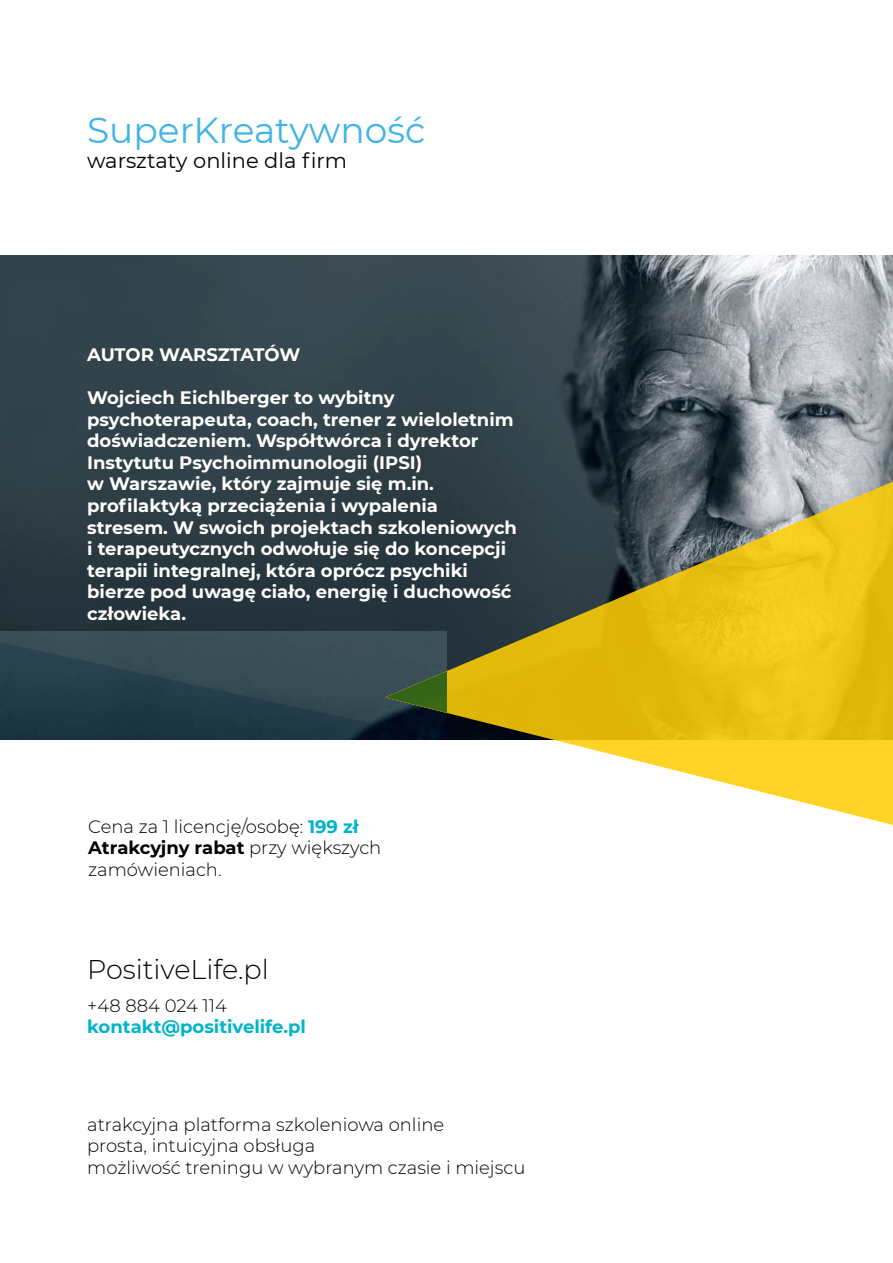
<style>
.page{position:relative;width:893px;height:1263px;background:#fff}
.page>*{position:absolute;margin:0;border:0;box-sizing:border-box;transform-origin:0 0}
.t1{font:36px "Montserrat";color:#43b3e7}
.t2{font:300 27px "Montserrat";color:#000101}
.t3{font:21px "Montserrat";color:#000}
.t4{font:700 18px/21.6px "Montserrat";color:#fff}
.t5{font:300 18px/21.6px "Montserrat";color:#000101}
.t6{font:700 18px "Montserrat";color:#01b4ca}
.s1{font-weight:700;color:#01b4ca}
.s2{font-weight:700}
</style>
<div class="page">
<img style="left:0;top:255px;width:893px;height:376px">
<svg style="left:385px;top:259px;width:508px;height:566px"></svg>
<svg style="left:0;top:631px;width:446px;height:109px"></svg>
<h1 class="t1" style="left:87px;top:106px;width:340px">SuperKreatywność</h1>
<p class="t3" style="left:87px;top:147px;width:261px">warsztaty online dla firm</p>
<p class="t4" style="left:87px;top:343px;width:215px">AUTOR WARSZTATÓW</p>
<p class="t4" style="left:87px;top:386px;width:431px">Wojciech Eichlberger to wybitny psychoterapeuta, coach, trener z wieloletnim doświadczeniem. Współtwórca i dyrektor Instytutu Psychoimmunologii (IPSI)<br>w Warszawie, który zajmuje się m.in. profilaktyką przeciążenia i wypalenia stresem. W swoich projektach szkoleniowych i terapeutycznych odwołuje się do koncepcji terapii integralnej, która oprócz psychiki bierze pod uwagę ciało, energię i duchowość człowieka.</p>
<p class="t5" style="left:88px;top:815px;width:295px">Cena za 1 licencję/osobę: <span class="s1">199 zł<br></span><span class="s2">Atrakcyjny rabat</span> przy większych zamówieniach.</p>
<h2 class="t2" style="left:87px;top:951px;width:183px">PositiveLife.pl</h2>
<p class="t5" style="left:87px;top:994px;width:141px">+48 884 024 114</p>
<p class="t6" style="left:87px;top:1014px;width:220px">kontakt@positivelife.pl</p>
<p class="t5" style="left:87px;top:1113px;width:440px">atrakcyjna platforma szkoleniowa online<br>prosta, intuicyjna obsługa<br>możliwość treningu w wybranym czasie i miejscu</p>
</div>
